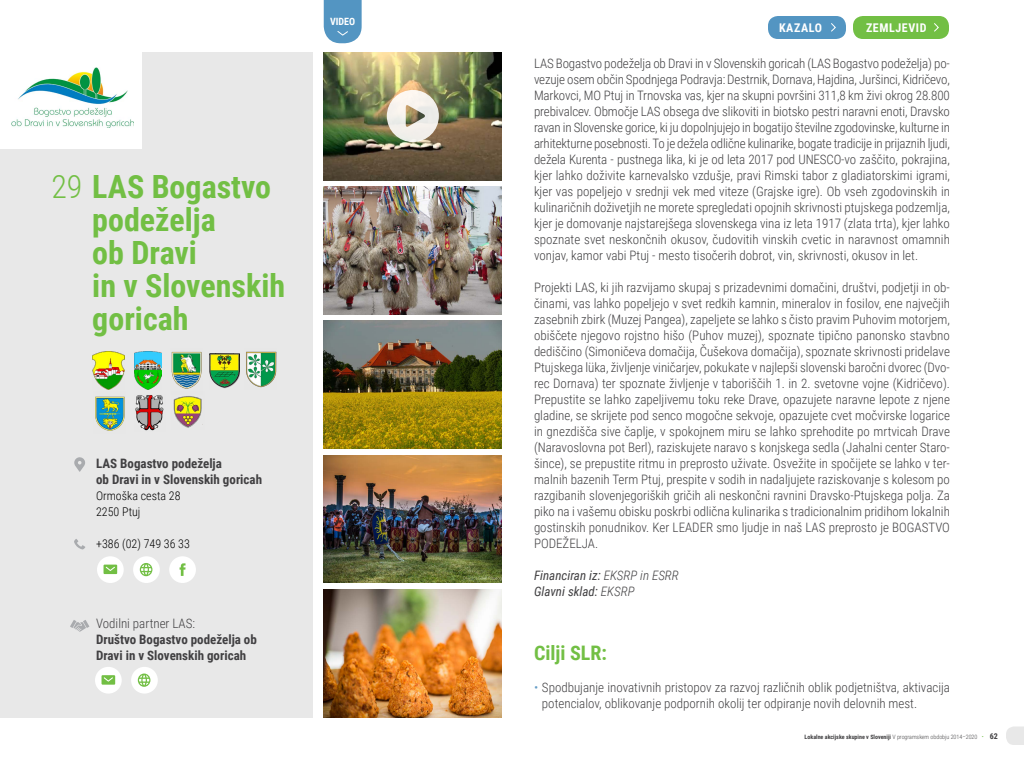
<style>
.page{position:relative;width:1024px;height:768px;background:#fff}
.page>*{position:absolute;margin:0;border:0;box-sizing:border-box;transform-origin:0 0}
.t1{font:700 32px/33px "Roboto Condensed";color:#72bf44}
.t2{font:700 20px "Roboto Condensed";color:#72bf44}
.t3{font:300 13px/16px "Roboto Condensed";color:#414042;text-align:justify}
.t4{font:700 13px/16px "Roboto Condensed";color:#414042}
.t5{font:italic 13px/16px "Roboto Condensed";color:#414042}
.t6{font:300 12px/16px "Roboto Condensed";color:#000}
.t7{font:700 12px "Roboto Condensed";letter-spacing:.05em;color:#fff}
.t8{font:700 10px "Roboto Condensed";color:#fff}
.t9{font:700 6px "Roboto Condensed";color:#414042}
.s1{font-weight:300}
.s2{color:#659dc7}
.s3{font-size:7px;color:#72bf44}
.s4{font-size:8px}
</style>
<div class="page">
<div style="left:0;top:52px;width:313px;height:666px;background:#e8e8e8"></div>
<svg style="left:1006px;top:726px;width:18px;height:19px"></svg>
<div style="left:0;top:30px;width:142px;height:119px;background:#fff"></div>
<img style="left:324px;top:186px;width:178px;height:129px">
<img style="left:324px;top:321px;width:178px;height:127px">
<img style="left:324px;top:590px;width:178px;height:128px">
<img style="left:324px;top:455px;width:178px;height:128px">
<svg style="left:74px;top:457px;width:11px;height:15px"></svg>
<svg style="left:74px;top:539px;width:11px;height:10px"></svg>
<svg style="left:70px;top:620px;width:19px;height:12px"></svg>
<img style="left:324px;top:52px;width:178px;height:128px">
<svg style="left:387px;top:90px;width:52px;height:52px;background:#d2cebd"></svg>
<svg style="left:324px;top:0;width:38px;height:43px;background:#609dc6"></svg>
<div style="left:169px;top:556px;width:27px;height:27px;background:#fff;border-radius:50%"></div>
<svg style="left:180px;top:563px;width:6px;height:13px"></svg>
<div style="left:97px;top:556px;width:27px;height:27px;background:#fff;border-radius:50%"></div>
<svg style="left:104px;top:565px;width:13px;height:9px"></svg>
<div style="left:133px;top:556px;width:27px;height:27px;background:#fff;border-radius:50%"></div>
<svg style="left:140px;top:563px;width:12px;height:13px"></svg>
<div style="left:95px;top:667px;width:27px;height:27px;background:#fff;border-radius:50%"></div>
<svg style="left:102px;top:675px;width:13px;height:10px"></svg>
<div style="left:131px;top:667px;width:27px;height:27px;background:#fff;border-radius:50%"></div>
<svg style="left:138px;top:674px;width:12px;height:13px"></svg>
<img style="left:12px;top:67px;width:121px;height:61px">
<img style="left:93px;top:351px;width:32px;height:38px">
<img style="left:134px;top:352px;width:28px;height:37px">
<img style="left:171px;top:351px;width:31px;height:38px">
<img style="left:210px;top:353px;width:29px;height:35px">
<img style="left:95px;top:396px;width:30px;height:35px">
<img style="left:246px;top:351px;width:30px;height:37px">
<img style="left:135px;top:395px;width:29px;height:36px">
<img style="left:173px;top:396px;width:30px;height:32px">
<div style="left:853px;top:16px;width:96px;height:23px;background:#72bf44;border-radius:10px"></div>
<svg style="left:934px;top:23px;width:5px;height:9px"></svg>
<div style="left:768px;top:16px;width:78px;height:23px;background:#5395c2;border-radius:10px"></div>
<svg style="left:831px;top:23px;width:5px;height:9px"></svg>
<p class="t8" style="left:330px;top:15px;width:27px">VIDEO</p>
<h1 class="t1" style="left:92px;top:169px;width:194px;text-indent:-41px"><span class="s1">29</span> LAS Bogastvo podeželja<br>ob Dravi<br>in v Slovenskih goricah</h1>
<p class="t4" style="left:96px;top:455px;width:167px">LAS Bogastvo podeželja<br>ob Dravi in v Slovenskih goricah</p>
<p class="t6" style="left:96px;top:487px;width:86px">Ormoška cesta 28<br>2250 Ptuj</p>
<p class="t6" style="left:96px;top:535px;width:95px">+386 (02) 749 36 33</p>
<p class="t3" style="left:96px;top:615px;width:100px">Vodilni partner LAS:</p>
<p class="t4" style="left:96px;top:631px;width:162px">Društvo Bogastvo podeželja ob<br>Dravi in v Slovenskih goricah</p>
<p class="t7" style="left:779px;top:19px;width:45px">KAZALO</p>
<p class="t7" style="left:866px;top:19px;width:62px">ZEMLJEVID</p>
<p class="t3" style="left:534px;top:55px;width:418px">LAS Bogastvo podeželja ob Dravi in v Slovenskih goricah (LAS Bogastvo podeželja) po&shy;vezuje osem občin Spodnjega Podravja: Destrnik, Dornava, Hajdina, Juršinci, Kidričevo, Markovci, MO Ptuj in Trnovska vas, kjer na skupni površini 311,8 km živi okrog 28.800 prebivalcev. Območje LAS obsega dve slikoviti in biotsko pestri naravni enoti, Dravsko ravan in Slovenske gorice, ki ju dopolnjujejo in bogatijo številne zgodovinske, kulturne in arhitekturne posebnosti. To je dežela odlične kulinarike, bogate tradicije in prijaznih ljudi, dežela Kurenta - pustnega lika, ki je od leta 2017 pod UNESCO-vo zaščito, pokrajina, kjer lahko doživite karnevalsko vzdušje, pravi Rimski tabor z gladiatorskimi igrami, kjer vas popeljejo v srednji vek med viteze (Grajske igre). Ob vseh zgodovinskih in kulinaričnih doživetjih ne morete spregledati opojnih skrivnosti ptujskega podzemlja, kjer je domovanje najstarejšega slovenskega vina iz leta 1917 (zlata trta), kjer lahko spoznate svet neskončnih okusov, čudovitih vinskih cvetic in naravnost omamnih vonjav, kamor vabi Ptuj - mesto tisočerih dobrot, vin, skrivnosti, okusov in let.</p>
<p class="t3" style="left:534px;top:279px;width:418px">Projekti LAS, ki jih razvijamo skupaj s prizadevnimi domačini, društvi, podjetji in ob&shy;činami, vas lahko popeljejo v svet redkih kamnin, mineralov in fosilov, ene največjih zasebnih zbirk (Muzej Pangea), zapeljete se lahko s čisto pravim Puhovim motorjem, obiščete njegovo rojstno hišo (Puhov muzej), spoznate tipično panonsko stavbno dediščino (Simoničeva domačija, Čušekova domačija), spoznate skrivnosti pridelave Ptujskega lüka, življenje viničarjev, pokukate v najlepši slovenski baročni dvorec (Dvo&shy;rec Dornava) ter spoznate življenje v taboriščih 1. in 2. svetovne vojne (Kidričevo).<br>Prepustite se lahko zapeljivemu toku reke Drave, opazujete naravne lepote z njene gladine, se skrijete pod senco mogočne sekvoje, opazujete cvet močvirske logarice in gnezdišča sive čaplje, v spokojnem miru se lahko sprehodite po mrtvicah Drave (Naravoslovna pot Berl), raziskujete naravo s konjskega sedla (Jahalni center Staro&shy;šince), se prepustite ritmu in preprosto uživate. Osvežite in spočijete se lahko v ter&shy;malnih bazenih Term Ptuj, prespite v sodih in nadaljujete raziskovanje s kolesom po razgibanih slovenjegoriških gričih ali neskončni ravnini Dravsko-Ptujskega polja. Za piko na i vašemu obisku poskrbi odlična kulinarika s tradicionalnim pridihom lokalnih gostinskih ponudnikov. Ker LEADER smo ljudje in naš LAS preprosto je BOGASTVO PODEŽELJA.</p>
<p class="t5" style="left:534px;top:567px;width:146px">Financiran iz: <span class="s1">EKSRP in ESRR<br></span>Glavni sklad: <span class="s1">EKSRP</span></p>
<h2 class="t2" style="left:534px;top:639px;width:74px">Cilji SLR:</h2>
<p class="t3" style="left:542px;top:679px;width:410px;text-indent:-8px"><span class="s2">•</span> Spodbujanje inovativnih pristopov za razvoj različnih oblik podjetništva, aktivacija potencialov, oblikovanje podpornih okolij ter odpiranje novih delovnih mest.</p>
<p class="t9" style="left:805px;top:732px;width:195px">Lokalne akcijske skupine v Sloveniji <span class="s1">V programskem obdobju 2014–2020</span> <span class="s3">·</span> <span class="s4">62</span></p>
</div>
